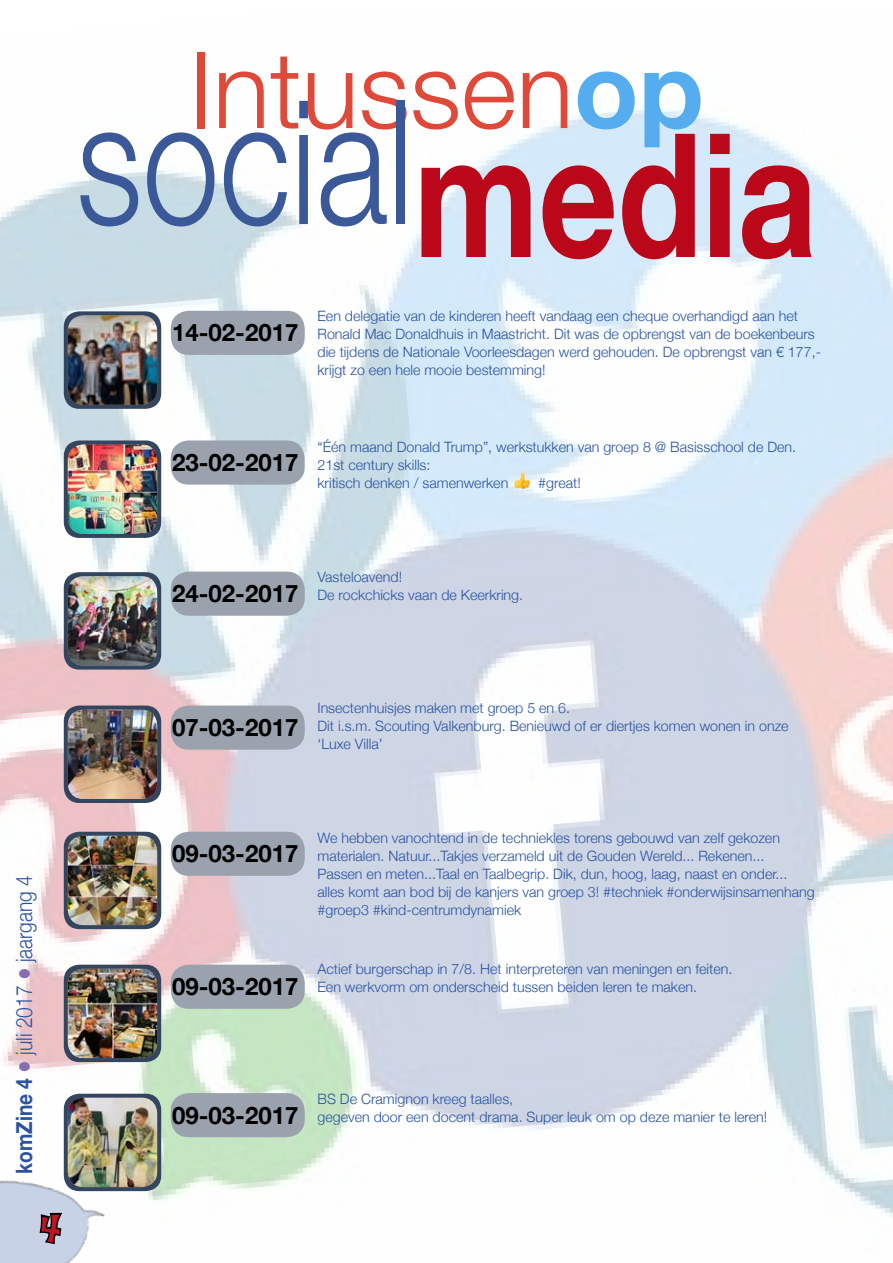
<style>
.page{position:relative;width:893px;height:1263px;background:#fff}
.page>*{position:absolute;margin:0;border:0;box-sizing:border-box;transform-origin:0 0}
.t1{font:300 172.5px "Helvetica Neue";color:#3b5999;scale:.8 1}
.t2{font:300 106.5px "Helvetica Neue";color:#df493a}
.t3{font:700 24px "Helvetica Neue";color:#000}
.t4{font:300 22.5px "Helvetica Neue";color:#2952a2;scale:.85 1}
.t5{font:300 14.25px/18px "Helvetica Neue";color:#2952a2}
.s1{font-weight:700}
.s2{font-weight:400;font-size:30px;color:#866eb1}
.s3{font-weight:700;color:#55acef}
.s4{font-weight:700;color:#ba071a}
</style>
<div class="page">
<img style="left:0;top:108px;width:893px;height:1110px">
<img style="left:512px;top:471px;width:20px;height:20px">
<div style="left:64px;top:311px;width:97px;height:98px;background:#34465e;border-radius:16px"></div>
<img style="left:68px;top:315px;width:89px;height:90px">
<div style="left:64px;top:440px;width:97px;height:98px;background:#34465e;border-radius:16px"></div>
<img style="left:68px;top:444px;width:89px;height:90px">
<div style="left:64px;top:572px;width:97px;height:98px;background:linear-gradient(to right,#34465e,#35475f);border-radius:16px"></div>
<img style="left:68px;top:576px;width:89px;height:89px">
<svg style="left:64px;top:705px;width:97px;height:98px"></svg>
<img style="left:68px;top:710px;width:89px;height:89px">
<svg style="left:64px;top:832px;width:97px;height:97px"></svg>
<img style="left:68px;top:836px;width:89px;height:89px">
<svg style="left:64px;top:965px;width:97px;height:97px"></svg>
<img style="left:68px;top:969px;width:89px;height:89px">
<div style="left:171px;top:311px;width:134px;height:44px;background:#9aa2ae;border-radius:18px"></div>
<div style="left:171px;top:440px;width:134px;height:45px;background:#9aa2ae;border-radius:18px"></div>
<div style="left:171px;top:572px;width:134px;height:44px;background:#9aa2ae;border-radius:18px"></div>
<div style="left:171px;top:705px;width:134px;height:45px;background:#9aa2ae;border-radius:18px"></div>
<div style="left:171px;top:832px;width:134px;height:44px;background:#9aa2ae;border-radius:18px"></div>
<div style="left:171px;top:965px;width:134px;height:44px;background:#9aa2ae;border-radius:18px"></div>
<svg style="left:64px;top:1094px;width:97px;height:97px"></svg>
<img style="left:68px;top:1098px;width:89px;height:89px">
<div style="left:171px;top:1093px;width:134px;height:44px;background:#9aa2ae;border-radius:18px"></div>
<img style="left:0;top:1175px;width:109px;height:88px">
<svg style="left:38px;top:1211px;width:27px;height:35px"></svg>
<h3 class="t4" style="left:11px;top:1173px;width:352px;rotate:-90deg"><span class="s1">komZine 4</span> <span class="s2">•</span> juli 2017 <span class="s2">•</span> jaargang 4</h3>
<h2 class="t2" style="left:189px;top:25px;width:516px">Intussen<span class="s3">op</span></h2>
<h1 class="t1" style="left:76px;top:57px;width:927px">social<span class="s4">media</span></h1>
<h3 class="t3" style="left:172px;top:318px;width:128px">14-02-2017</h3>
<p class="t5" style="left:317px;top:307px;width:505px">Een delegatie van de kinderen heeft vandaag een cheque overhandigd aan het Ronald Mac Donaldhuis in Maastricht. Dit was de opbrengst van de boekenbeurs die tijdens de Nationale Voorleesdagen werd gehouden. De opbrengst van € 177,- krijgt zo een hele mooie bestemming!</p>
<h3 class="t3" style="left:172px;top:448px;width:128px">23-02-2017</h3>
<p class="t5" style="left:317px;top:437px;width:480px">“Één maand Donald Trump”, werkstukken van groep 8 @ Basisschool de Den.<br>21st century skills:<br>kritisch denken / samenwerken</p>
<p class="t5" style="left:538px;top:473px;width:44px">#great!</p>
<h3 class="t3" style="left:172px;top:579px;width:128px">24-02-2017</h3>
<p class="t5" style="left:317px;top:568px;width:207px">Vasteloavend!<br>De rockchicks vaan de Keerkring.</p>
<h3 class="t3" style="left:172px;top:713px;width:128px">07-03-2017</h3>
<p class="t5" style="left:317px;top:698px;width:473px">Insectenhuisjes maken met groep 5 en 6.<br>Dit i.s.m. Scouting Valkenburg. Benieuwd of er diertjes komen wonen in onze ‘Luxe Villa’</p>
<h3 class="t3" style="left:172px;top:839px;width:128px">09-03-2017</h3>
<h3 class="t3" style="left:172px;top:972px;width:128px">09-03-2017</h3>
<p class="t5" style="left:317px;top:829px;width:499px">We hebben vanochtend in de techniekles torens gebouwd van zelf gekozen materialen. Natuur...Takjes verzameld uit de Gouden Wereld... Rekenen...<br>Passen en meten...Taal en Taalbegrip. Dik, dun, hoog, laag, naast en onder... alles komt aan bod bij de kanjers van groep 3! #techniek #onderwijsinsamenhang #groep3 #kind-centrumdynamiek</p>
<p class="t5" style="left:317px;top:959px;width:416px">Actief burgerschap in 7/8. Het interpreteren van meningen en feiten.<br>Een werkvorm om onderscheid tussen beiden leren te maken.</p>
<h3 class="t3" style="left:172px;top:1100px;width:128px">09-03-2017</h3>
<p class="t5" style="left:317px;top:1090px;width:451px">BS De Cramignon kreeg taalles,<br>gegeven door een docent drama. Super leuk om op deze manier te leren!</p>
</div>
